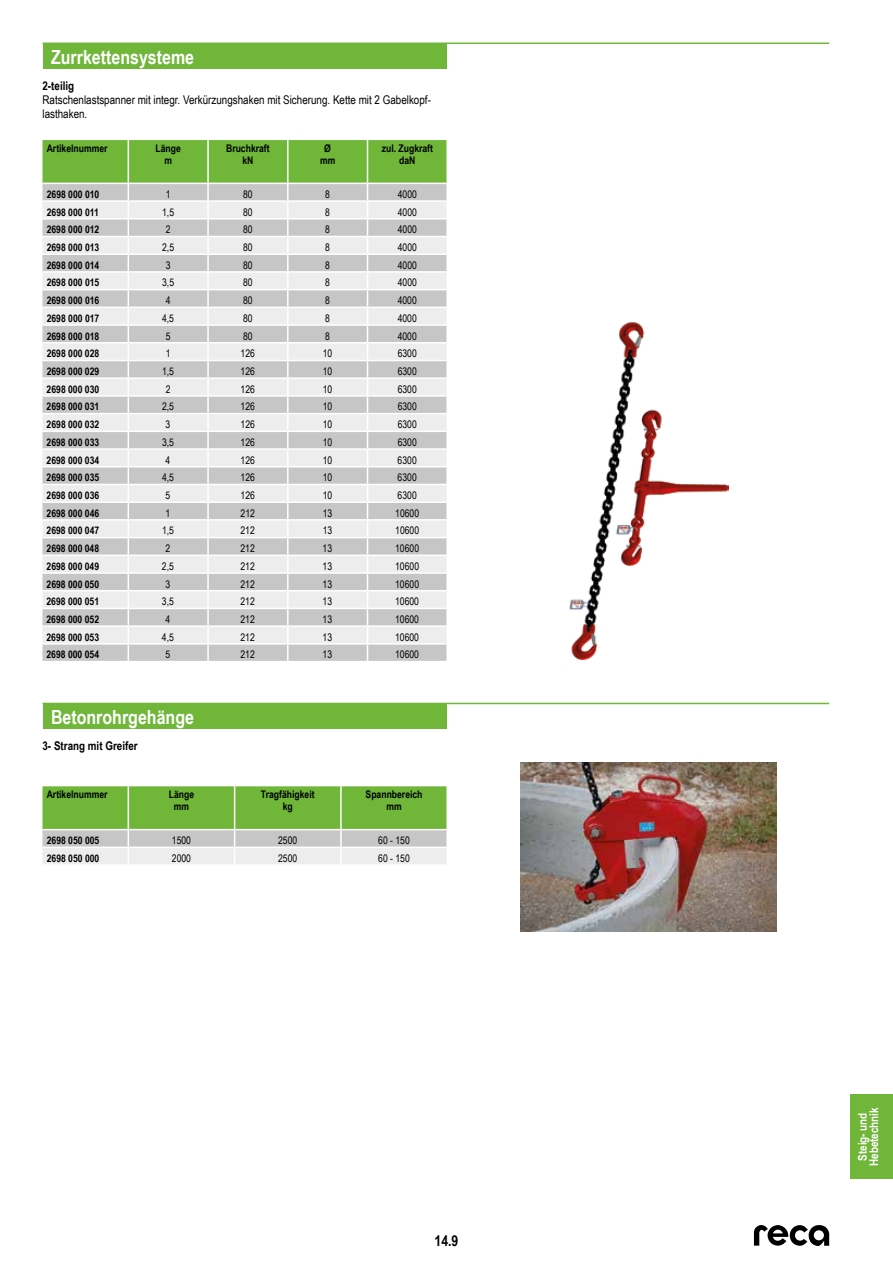
<style>
.page{position:relative;width:893px;height:1263px;background:#fff}
.page>*{position:absolute;margin:0;border:0;box-sizing:border-box;transform-origin:0 0}
.t1{font:700 19.5px "Arial Narrow";color:#fff}
.t2{font:700 15px "Arial Narrow";color:#000}
.t3{font:12px/14px "Arial Narrow";color:#000}
.t4{font:700 12px "Arial Narrow";color:#000}
.t5{font:700 12px/11.2px "Arial Narrow";color:#fff;text-align:center}
.t6{font:700 10.5px/12px "Arial Narrow";color:#000;text-align:center}
.t7{font:10.5px "Arial Narrow";color:#000}
</style>
<div class="page">
<svg style="left:754px;top:1225px;width:75px;height:21px"></svg>
<div style="left:850px;top:1094px;width:43px;height:85px;background:#6fb639"></div>
<hr style="left:43px;top:703px;width:786px;height:1px;background:#6fb639">
<div style="left:43px;top:703px;width:403px;height:26px;background:#6fb639"></div>
<svg style="left:43px;top:786px;width:403px;height:78px;background:#a1c884"></svg>
<img style="left:521px;top:762px;width:255px;height:170px">
<hr style="left:43px;top:43px;width:786px;height:1px;background:#6fb639">
<div style="left:43px;top:43px;width:403px;height:26px;background:#6fb639"></div>
<svg style="left:43px;top:140px;width:403px;height:521px;background:#d3d9cf"></svg>
<img style="left:569px;top:322px;width:159px;height:339px">
<h1 class="t1" style="left:51px;top:42px;width:145px">Zurrkettensysteme</h1>
<p class="t4" style="left:43px;top:77px;width:33px">2-teilig</p>
<p class="t3" style="left:43px;top:93px;width:390px">Ratschenlastspanner mit integr. Verkürzungshaken mit Sicherung. Kette mit 2 Gabelkopf&shy;lasthaken.</p>
<p class="t6" style="left:47px;top:142px;width:62px">Artikelnummer</p>
<p class="t6" style="left:155px;top:142px;width:27px">Länge m</p>
<p class="t6" style="left:226px;top:142px;width:45px">Bruchkraft kN</p>
<p class="t6" style="left:320px;top:142px;width:17px">Ø mm</p>
<p class="t6" style="left:382px;top:142px;width:53px">zul. Zugkraft daN</p>
<p class="t6" style="left:47px;top:188px;width:54px">2698 000 010</p>
<p class="t7" style="left:166px;top:186px;width:6px">1</p>
<p class="t7" style="left:243px;top:186px;width:11px">80</p>
<p class="t7" style="left:325px;top:186px;width:6px">8</p>
<p class="t7" style="left:398px;top:186px;width:21px">4000</p>
<p class="t6" style="left:47px;top:205px;width:54px">2698 000 011</p>
<p class="t7" style="left:162px;top:204px;width:13px">1,5</p>
<p class="t7" style="left:243px;top:204px;width:11px">80</p>
<p class="t7" style="left:325px;top:204px;width:6px">8</p>
<p class="t7" style="left:398px;top:204px;width:21px">4000</p>
<p class="t6" style="left:47px;top:223px;width:54px">2698 000 012</p>
<p class="t7" style="left:166px;top:222px;width:6px">2</p>
<p class="t7" style="left:243px;top:222px;width:11px">80</p>
<p class="t7" style="left:325px;top:222px;width:6px">8</p>
<p class="t7" style="left:398px;top:222px;width:21px">4000</p>
<p class="t6" style="left:47px;top:241px;width:54px">2698 000 013</p>
<p class="t7" style="left:162px;top:240px;width:13px">2,5</p>
<p class="t7" style="left:243px;top:240px;width:11px">80</p>
<p class="t7" style="left:325px;top:240px;width:6px">8</p>
<p class="t7" style="left:398px;top:240px;width:21px">4000</p>
<p class="t6" style="left:47px;top:258px;width:54px">2698 000 014</p>
<p class="t7" style="left:166px;top:257px;width:6px">3</p>
<p class="t7" style="left:243px;top:257px;width:11px">80</p>
<p class="t7" style="left:325px;top:257px;width:6px">8</p>
<p class="t7" style="left:398px;top:257px;width:21px">4000</p>
<p class="t6" style="left:47px;top:276px;width:54px">2698 000 015</p>
<p class="t7" style="left:162px;top:275px;width:13px">3,5</p>
<p class="t7" style="left:243px;top:275px;width:11px">80</p>
<p class="t7" style="left:325px;top:275px;width:6px">8</p>
<p class="t7" style="left:398px;top:275px;width:21px">4000</p>
<p class="t6" style="left:47px;top:294px;width:54px">2698 000 016</p>
<p class="t7" style="left:166px;top:293px;width:6px">4</p>
<p class="t7" style="left:243px;top:293px;width:11px">80</p>
<p class="t7" style="left:325px;top:293px;width:6px">8</p>
<p class="t7" style="left:398px;top:293px;width:21px">4000</p>
<p class="t6" style="left:47px;top:312px;width:54px">2698 000 017</p>
<p class="t7" style="left:162px;top:310px;width:13px">4,5</p>
<p class="t7" style="left:243px;top:310px;width:11px">80</p>
<p class="t7" style="left:325px;top:310px;width:6px">8</p>
<p class="t7" style="left:398px;top:310px;width:21px">4000</p>
<p class="t6" style="left:47px;top:329px;width:54px">2698 000 018</p>
<p class="t7" style="left:166px;top:328px;width:6px">5</p>
<p class="t7" style="left:243px;top:328px;width:11px">80</p>
<p class="t7" style="left:325px;top:328px;width:6px">8</p>
<p class="t7" style="left:398px;top:328px;width:21px">4000</p>
<p class="t6" style="left:47px;top:347px;width:54px">2698 000 028</p>
<p class="t7" style="left:166px;top:346px;width:6px">1</p>
<p class="t7" style="left:241px;top:346px;width:16px">126</p>
<p class="t7" style="left:323px;top:346px;width:11px">10</p>
<p class="t7" style="left:398px;top:346px;width:21px">6300</p>
<p class="t6" style="left:47px;top:365px;width:54px">2698 000 029</p>
<p class="t7" style="left:162px;top:363px;width:13px">1,5</p>
<p class="t7" style="left:241px;top:363px;width:16px">126</p>
<p class="t7" style="left:323px;top:363px;width:11px">10</p>
<p class="t7" style="left:398px;top:363px;width:21px">6300</p>
<p class="t6" style="left:47px;top:382px;width:54px">2698 000 030</p>
<p class="t7" style="left:166px;top:381px;width:6px">2</p>
<p class="t7" style="left:241px;top:381px;width:16px">126</p>
<p class="t7" style="left:323px;top:381px;width:11px">10</p>
<p class="t7" style="left:398px;top:381px;width:21px">6300</p>
<p class="t6" style="left:47px;top:400px;width:54px">2698 000 031</p>
<p class="t7" style="left:162px;top:399px;width:13px">2,5</p>
<p class="t7" style="left:241px;top:399px;width:16px">126</p>
<p class="t7" style="left:323px;top:399px;width:11px">10</p>
<p class="t7" style="left:398px;top:399px;width:21px">6300</p>
<p class="t6" style="left:47px;top:418px;width:54px">2698 000 032</p>
<p class="t7" style="left:166px;top:417px;width:6px">3</p>
<p class="t7" style="left:241px;top:417px;width:16px">126</p>
<p class="t7" style="left:323px;top:417px;width:11px">10</p>
<p class="t7" style="left:398px;top:417px;width:21px">6300</p>
<p class="t6" style="left:47px;top:436px;width:54px">2698 000 033</p>
<p class="t7" style="left:162px;top:434px;width:13px">3,5</p>
<p class="t7" style="left:241px;top:434px;width:16px">126</p>
<p class="t7" style="left:323px;top:434px;width:11px">10</p>
<p class="t7" style="left:398px;top:434px;width:21px">6300</p>
<p class="t6" style="left:47px;top:453px;width:54px">2698 000 034</p>
<p class="t7" style="left:166px;top:452px;width:6px">4</p>
<p class="t7" style="left:241px;top:452px;width:16px">126</p>
<p class="t7" style="left:323px;top:452px;width:11px">10</p>
<p class="t7" style="left:398px;top:452px;width:21px">6300</p>
<p class="t6" style="left:47px;top:471px;width:54px">2698 000 035</p>
<p class="t7" style="left:162px;top:470px;width:13px">4,5</p>
<p class="t7" style="left:241px;top:470px;width:16px">126</p>
<p class="t7" style="left:323px;top:470px;width:11px">10</p>
<p class="t7" style="left:398px;top:470px;width:21px">6300</p>
<p class="t6" style="left:47px;top:489px;width:54px">2698 000 036</p>
<p class="t7" style="left:166px;top:487px;width:6px">5</p>
<p class="t7" style="left:241px;top:487px;width:16px">126</p>
<p class="t7" style="left:323px;top:487px;width:11px">10</p>
<p class="t7" style="left:398px;top:487px;width:21px">6300</p>
<p class="t6" style="left:47px;top:506px;width:54px">2698 000 046</p>
<p class="t7" style="left:166px;top:505px;width:6px">1</p>
<p class="t7" style="left:241px;top:505px;width:16px">212</p>
<p class="t7" style="left:323px;top:505px;width:11px">13</p>
<p class="t7" style="left:395px;top:505px;width:25px">10600</p>
<p class="t6" style="left:47px;top:524px;width:54px">2698 000 047</p>
<p class="t7" style="left:162px;top:523px;width:13px">1,5</p>
<p class="t7" style="left:241px;top:523px;width:16px">212</p>
<p class="t7" style="left:323px;top:523px;width:11px">13</p>
<p class="t7" style="left:395px;top:523px;width:25px">10600</p>
<p class="t6" style="left:47px;top:542px;width:54px">2698 000 048</p>
<p class="t7" style="left:166px;top:541px;width:6px">2</p>
<p class="t7" style="left:241px;top:541px;width:16px">212</p>
<p class="t7" style="left:323px;top:541px;width:11px">13</p>
<p class="t7" style="left:395px;top:541px;width:25px">10600</p>
<p class="t6" style="left:47px;top:560px;width:54px">2698 000 049</p>
<p class="t7" style="left:162px;top:558px;width:13px">2,5</p>
<p class="t7" style="left:240px;top:558px;width:16px">212</p>
<p class="t7" style="left:323px;top:558px;width:11px">13</p>
<p class="t7" style="left:395px;top:558px;width:25px">10600</p>
<p class="t6" style="left:47px;top:577px;width:54px">2698 000 050</p>
<p class="t7" style="left:166px;top:576px;width:6px">3</p>
<p class="t7" style="left:240px;top:576px;width:16px">212</p>
<p class="t7" style="left:323px;top:576px;width:11px">13</p>
<p class="t7" style="left:395px;top:576px;width:25px">10600</p>
<p class="t6" style="left:47px;top:595px;width:54px">2698 000 051</p>
<p class="t7" style="left:162px;top:594px;width:13px">3,5</p>
<p class="t7" style="left:240px;top:594px;width:16px">212</p>
<p class="t7" style="left:323px;top:594px;width:11px">13</p>
<p class="t7" style="left:395px;top:594px;width:25px">10600</p>
<p class="t6" style="left:47px;top:613px;width:54px">2698 000 052</p>
<p class="t7" style="left:166px;top:611px;width:6px">4</p>
<p class="t7" style="left:240px;top:611px;width:16px">212</p>
<p class="t7" style="left:323px;top:611px;width:11px">13</p>
<p class="t7" style="left:395px;top:611px;width:25px">10600</p>
<p class="t6" style="left:47px;top:630px;width:54px">2698 000 053</p>
<p class="t7" style="left:162px;top:629px;width:13px">4,5</p>
<p class="t7" style="left:240px;top:629px;width:16px">212</p>
<p class="t7" style="left:323px;top:629px;width:11px">13</p>
<p class="t7" style="left:395px;top:629px;width:25px">10600</p>
<p class="t6" style="left:46px;top:648px;width:54px">2698 000 054</p>
<p class="t7" style="left:166px;top:647px;width:6px">5</p>
<p class="t7" style="left:240px;top:647px;width:16px">212</p>
<p class="t7" style="left:323px;top:647px;width:11px">13</p>
<p class="t7" style="left:395px;top:647px;width:25px">10600</p>
<h1 class="t1" style="left:51px;top:702px;width:145px">Betonrohrgehänge</h1>
<p class="t4" style="left:43px;top:737px;width:97px">3- Strang mit Greifer</p>
<p class="t6" style="left:47px;top:788px;width:62px">Artikelnummer</p>
<p class="t6" style="left:169px;top:788px;width:27px">Länge mm</p>
<p class="t6" style="left:261px;top:788px;width:55px">Tragfähigkeit kg</p>
<p class="t6" style="left:366px;top:788px;width:58px">Spannbereich mm</p>
<p class="t6" style="left:47px;top:834px;width:54px">2698 050 005</p>
<p class="t7" style="left:172px;top:833px;width:21px">1500</p>
<p class="t7" style="left:278px;top:833px;width:21px">2500</p>
<p class="t7" style="left:378px;top:833px;width:33px">60 - 150</p>
<p class="t6" style="left:47px;top:851px;width:54px">2698 050 000</p>
<p class="t7" style="left:172px;top:850px;width:21px">2000</p>
<p class="t7" style="left:278px;top:850px;width:21px">2500</p>
<p class="t7" style="left:378px;top:850px;width:33px">60 - 150</p>
<h2 class="t2" style="left:434px;top:1229px;width:25px">14.9</h2>
<p class="t5" style="left:856px;top:1166px;width:60px;rotate:-90deg">Steig- und<br>Hebetechnik</p>
</div>
